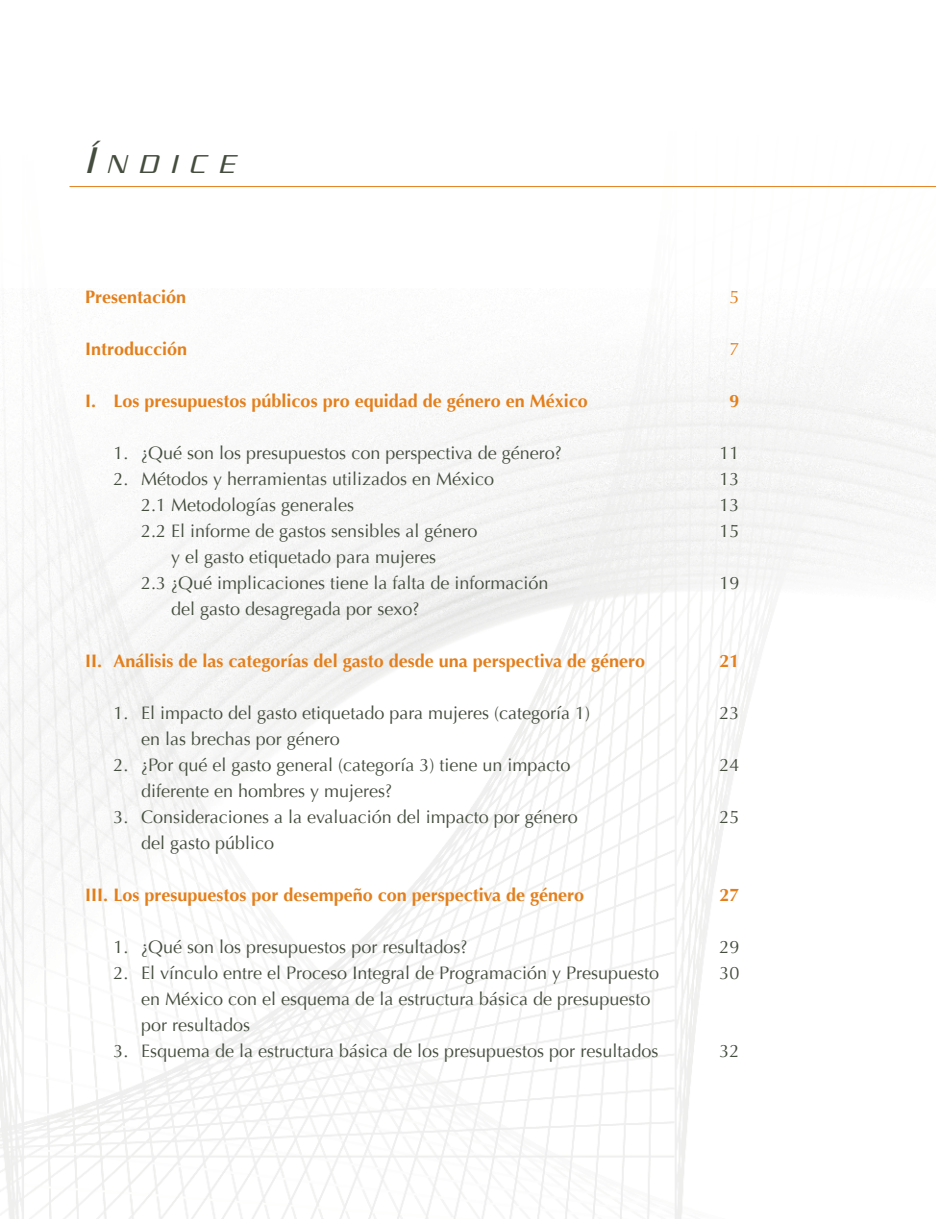
<style>
.page{position:relative;width:936px;height:1219px;background:#fff}
.page>*{position:absolute;margin:0;border:0;box-sizing:border-box;transform-origin:0 0}
.t1{font:italic 300 28px "Serpentine Sans ICG";letter-spacing:.47em;color:#444d3e}
.t2{font:18px/26px "Optima";color:#444d3e}
.t3{font:700 18px "Optima";color:#e37f1c}
.t4{font:18px "Optima";color:#e37f1c}
.s1{font-size:40px}
</style>
<div class="page">
<hr style="left:69px;top:186px;width:866px;height:1px;background:#e37f1c">
<h1 class="t1" style="left:85px;top:149px;width:151px"><span class="s1">Í</span> NDICE</h1>
<p class="t3" style="left:85px;top:287px;width:103px">Presentación</p>
<p class="t4" style="left:729px;top:287px;width:12px">5</p>
<p class="t3" style="left:85px;top:339px;width:104px">Introducción</p>
<p class="t4" style="left:729px;top:339px;width:12px">7</p>
<p class="t3" style="left:85px;top:391px;width:504px">I. Los presupuestos públicos pro equidad de género en México</p>
<p class="t3" style="left:729px;top:391px;width:12px">9</p>
<p class="t2" style="left:113px;top:440px;width:450px">1. ¿Qué son los presupuestos con perspectiva de género?</p>
<p class="t2" style="left:719px;top:440px;width:22px">11</p>
<p class="t2" style="left:113px;top:466px;width:382px">2. Métodos y herramientas utilizados en México</p>
<p class="t2" style="left:719px;top:466px;width:22px">13</p>
<p class="t2" style="left:141px;top:492px;width:214px">2.1 Metodologías generales</p>
<p class="t2" style="left:719px;top:492px;width:22px">13</p>
<p class="t2" style="left:141px;top:518px;width:338px">2.2 El informe de gastos sensibles al género</p>
<p class="t2" style="left:719px;top:518px;width:22px">15</p>
<p class="t2" style="left:141px;top:544px;width:409px;text-indent:30px">y el gasto etiquetado para mujeres<br>2.3 ¿Qué implicaciones tiene la falta de información</p>
<p class="t2" style="left:719px;top:570px;width:22px">19</p>
<p class="t2" style="left:171px;top:596px;width:250px">del gasto desagregada por sexo?</p>
<p class="t3" style="left:85px;top:651px;width:561px">II. Análisis de las categorías del gasto desde una perspectiva de género</p>
<p class="t3" style="left:719px;top:651px;width:22px">21</p>
<p class="t2" style="left:113px;top:700px;width:478px">1. El impacto del gasto etiquetado para mujeres (categoría 1)</p>
<p class="t2" style="left:719px;top:700px;width:22px">23</p>
<p class="t2" style="left:141px;top:726px;width:200px">en las brechas por género</p>
<p class="t2" style="left:113px;top:752px;width:458px">2. ¿Por qué el gasto general (categoría 3) tiene un impacto</p>
<p class="t2" style="left:719px;top:752px;width:22px">24</p>
<p class="t2" style="left:141px;top:778px;width:253px">diferente en hombres y mujeres?</p>
<p class="t2" style="left:113px;top:804px;width:466px">3. Consideraciones a la evaluación del impacto por género</p>
<p class="t2" style="left:719px;top:804px;width:22px">25</p>
<p class="t2" style="left:141px;top:830px;width:135px">del gasto público</p>
<p class="t3" style="left:85px;top:885px;width:500px">III. Los presupuestos por desempeño con perspectiva de género</p>
<p class="t3" style="left:719px;top:885px;width:22px">27</p>
<p class="t2" style="left:113px;top:934px;width:355px">1. ¿Qué son los presupuestos por resultados?</p>
<p class="t2" style="left:719px;top:934px;width:22px">29</p>
<p class="t2" style="left:113px;top:960px;width:547px">2. El vínculo entre el Proceso Integral de Programación y Presupuesto</p>
<p class="t2" style="left:719px;top:960px;width:22px">30</p>
<p class="t2" style="left:141px;top:986px;width:510px">en México con el esquema de la estructura básica de presupuesto por resultados</p>
<p class="t2" style="left:113px;top:1038px;width:546px">3. Esquema de la estructura básica de los presupuestos por resultados</p>
<p class="t2" style="left:719px;top:1038px;width:22px">32</p>
</div>
